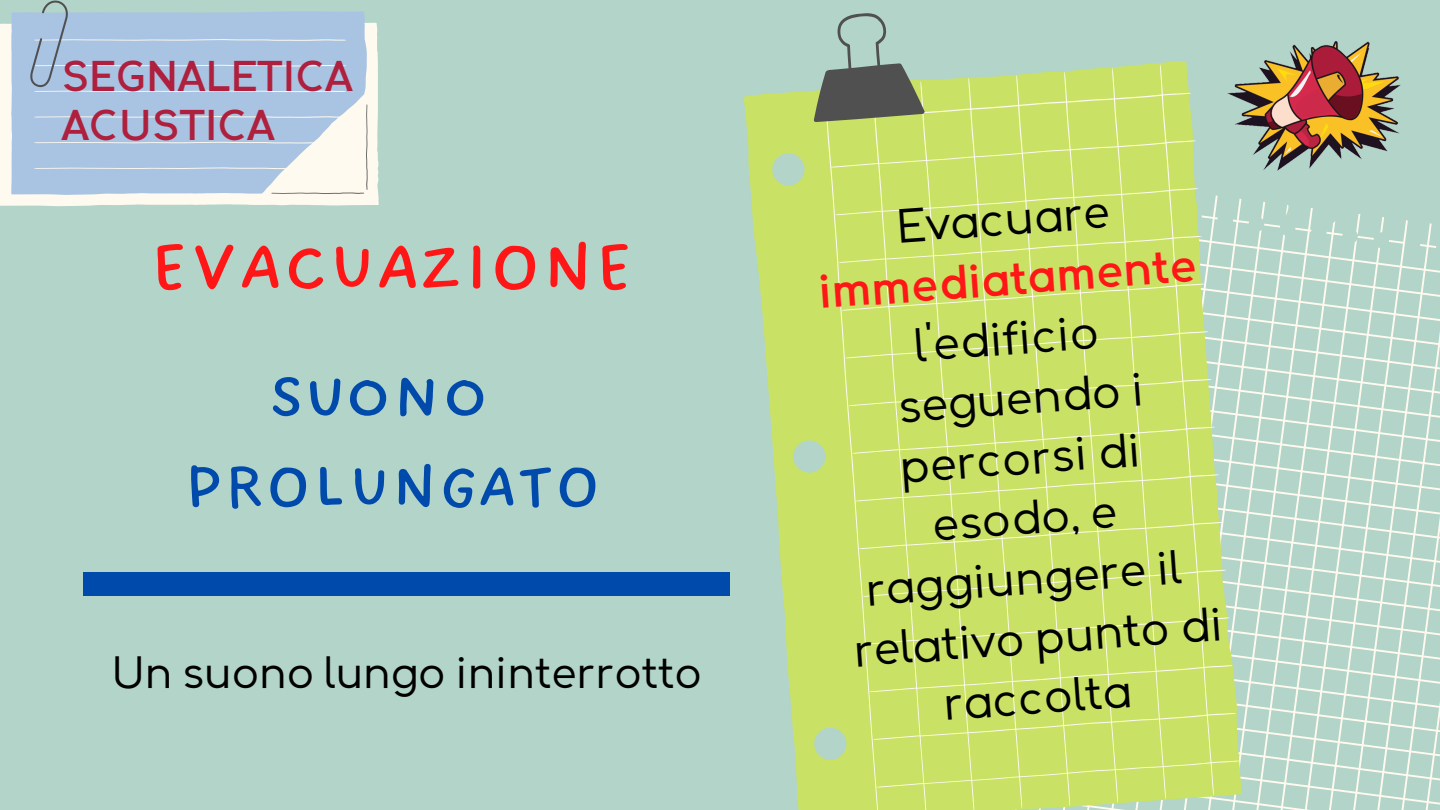
<style>
.page{position:relative;width:1440px;height:810px;background:#b2d4c9}
.page>*{position:absolute;margin:0;border:0;box-sizing:border-box;transform-origin:0 0}
.t1{font:100px "DO All Caps Regular";color:#ff1616}
.t2{font:90px/90px "DO All Caps Regular";color:#004aac;text-align:center}
.t3{font:43px/60px "T Sqamus";color:#000;text-align:center}
.t4{font:700 43px "T Sqamus";color:#ff1616}
.t5{font:40.6px "T Sqamus";color:#000}
.t6{font:700 38.6px/49.5px "T Sqamus";color:#ae203d}
</style>
<div class="page">
<svg style="left:1243px;top:202px;width:197px;height:608px"></svg>
<svg style="left:743px;top:91px;width:81px;height:719px;fill:#c9e265"></svg>
<svg style="left:824px;top:61px;width:419px;height:749px;background:#c9e172"></svg>
<svg style="left:810px;top:13px;width:115px;height:109px"></svg>
<svg style="left:0;top:23px;width:379px;height:183px;background:#f9f7ec"></svg>
<svg style="left:11px;top:12px;width:356px;height:183px;background:#b2cae3"></svg>
<svg style="left:29px;top:0;width:339px;height:194px;background:#b2cae0"></svg>
<img style="left:1227px;top:42px;width:173px;height:129px">
<div style="left:83px;top:573px;width:647px;height:22px;background:#004aac"></div>
<p class="t6" style="left:62px;top:54px;width:292px">SEGNALETICA<br>ACUSTICA</p>
<h1 class="t1" style="left:150px;top:200px;width:485px">EVACUAZIONE</h1>
<h2 class="t2" style="left:183px;top:348px;width:420px">Suono<br>PROLUNGATO</h2>
<p class="t5" style="left:111px;top:652px;width:592px">Un suono lungo ininterrotto</p>
<p class="t3" style="left:894px;top:199px;width:215px;rotate:-4deg">Evacuare</p>
<p class="t4" style="left:817px;top:270px;width:380px;rotate:-4deg">immediatamente</p>
<p class="t3" style="left:831px;top:323px;width:372px;rotate:-4deg">l'edificio seguendo i percorsi di esodo, e raggiungere il relativo punto di raccolta</p>
</div>
